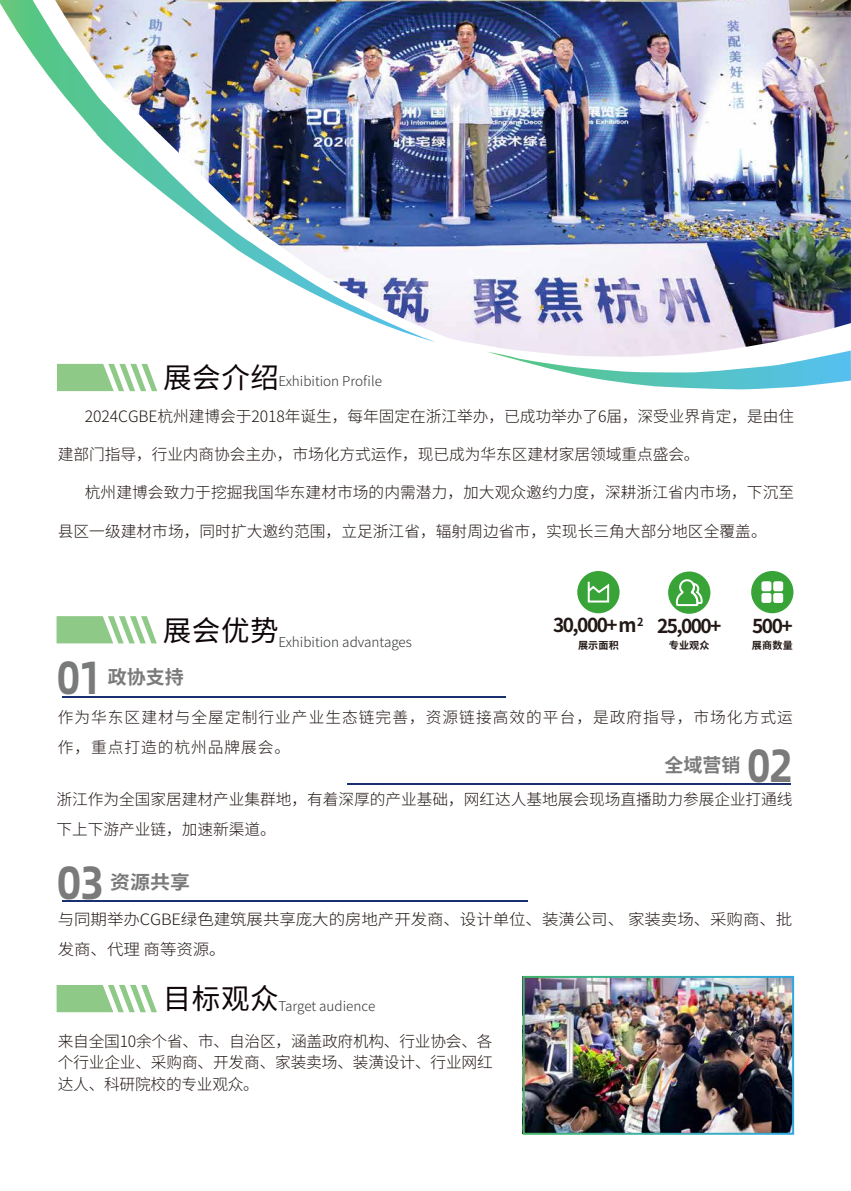
<style>
.page{position:relative;width:851px;height:1191px;background:#fff}
.page>*{position:absolute;margin:0;border:0;box-sizing:border-box;transform-origin:0 0}
.t1{font:46.6px "Alibaba Pu Hui Ti B";color:#797a7a;scale:.86 1}
.t2{font:46.6px "Alibaba Pu Hui Ti B";color:#7a7a7b;scale:.86 1}
.t3{font:46.6px "Alibaba Pu Hui Ti B";color:#7a7a7b;scale:.9 1}
.t4{font:28.6px "Source Han Sans CN";color:#0e0509}
.t5{font:700 19.2px "Source Han Sans CN";letter-spacing:-.08em;color:#221815}
.t6{font:700 19px "Source Han Sans CN";color:#7a7a7b}
.t7{font:700 19px "Source Han Sans CN";color:#7a7a7b;scale:1.05 1}
.t8{font:300 15.8px/21.8px "Source Han Sans CN";letter-spacing:-.005em;color:#221815;text-align:justify}
.t9{font:300 15.8px/30px "Source Han Sans CN";letter-spacing:.065em;color:#221815}
.t10{font:300 15.8px/30px "Source Han Sans CN";letter-spacing:-.005em;color:#221815;scale:1.05 1}
.t11{font:300 13.6px "Source Han Sans CN";color:#333535}
.t12{font:700 10px "Source Han Sans CN";letter-spacing:.02em;color:#221815}
.s1{font-weight:400;font-size:28.6px;color:#0e0509}
</style>
<div class="page">
<svg style="left:506px;top:357px;width:344px;height:32px"></svg>
<svg style="left:0;top:0;width:55px;height:84px"></svg>
<img style="left:55px;top:0;width:795px;height:357px">
<svg style="left:57px;top:616px;width:100px;height:27px"></svg>
<hr style="left:62px;top:696px;width:443px;height:1px;background:#192f70">
<hr style="left:347px;top:783px;width:443px;height:2px;background:#192f70">
<hr style="left:62px;top:900px;width:465px;height:1px;background:#192f70">
<div style="left:577px;top:571px;width:42px;height:42px;background:#38a438;border-radius:50%"></div>
<svg style="left:587px;top:581px;width:23px;height:22px"></svg>
<div style="left:668px;top:571px;width:42px;height:43px;background:#38a438;border-radius:50%"></div>
<svg style="left:674px;top:580px;width:29px;height:28px"></svg>
<div style="left:751px;top:571px;width:42px;height:42px;background:#38a438;border-radius:50%"></div>
<div style="left:761px;top:581px;width:10px;height:10px;background:#fff;border-radius:2px"></div>
<div style="left:773px;top:581px;width:10px;height:10px;background:#fff;border-radius:2px"></div>
<div style="left:761px;top:593px;width:10px;height:10px;background:#fff;border-radius:2px"></div>
<div style="left:773px;top:593px;width:10px;height:10px;background:#fff;border-radius:2px"></div>
<svg style="left:57px;top:364px;width:100px;height:27px"></svg>
<svg style="left:57px;top:985px;width:100px;height:27px"></svg>
<img style="left:525px;top:979px;width:266px;height:152px">
<p class="t11" style="left:163px;top:373px;width:220px"><span class="s1">展会介绍</span>Exhibition Profile</p>
<p class="t8" style="left:85px;top:406px;width:710px">2024CGBE杭州建博会于2018年诞生，每年固定在浙江举办，已成功举办了6届，深受业界肯定，是由住</p>
<p class="t8" style="left:58px;top:444px;width:643px">建部门指导，行业内商协会主办，市场化方式运作，现已成为华东区建材家居领域重点盛会。</p>
<p class="t8" style="left:85px;top:482px;width:710px">杭州建博会致力于挖掘我国华东建材市场的内需潜力，加大观众邀约力度，深耕浙江省内市场，下沉至</p>
<p class="t8" style="left:58px;top:520px;width:710px">县区一级建材市场，同时扩大邀约范围，立足浙江省，辐射周边省市，实现长三角大部分地区全覆盖。</p>
<h2 class="t4" style="left:163px;top:614px;width:117px">展会优势</h2>
<p class="t11" style="left:278px;top:634px;width:135px">Exhibition advantages</p>
<h1 class="t1" style="left:57px;top:641px;width:54px">01</h1>
<p class="t6" style="left:108px;top:666px;width:77px">政协支持</p>
<p class="t5" style="left:553px;top:614px;width:92px">30,000+m <sup>2</sup></p>
<p class="t12" style="left:578px;top:639px;width:42px">展示面积</p>
<p class="t5" style="left:657px;top:615px;width:66px">25,000+</p>
<p class="t12" style="left:668px;top:640px;width:42px">专业观众</p>
<p class="t5" style="left:752px;top:615px;width:42px">500+</p>
<p class="t12" style="left:751px;top:640px;width:42px">展商数量</p>
<p class="t9" style="left:58px;top:702px;width:736px">作为华东区建材与全屋定制行业产业生态链完善，资源链接高效的平台，是政府指导，市场化方式运作，重点打造的杭州品牌展会。</p>
<p class="t6" style="left:664px;top:754px;width:77px">全域营销</p>
<h1 class="t2" style="left:747px;top:728px;width:54px">02</h1>
<p class="t8" style="left:57px;top:784px;width:737px;line-height:30px">浙江作为全国家居建材产业集群地，有着深厚的产业基础，网红达人基地展会现场直播助力参展企业打通线下上下游产业链，加速新渠道。</p>
<h1 class="t3" style="left:57px;top:845px;width:54px">03</h1>
<p class="t7" style="left:110px;top:871px;width:77px">资源共享</p>
<p class="t10" style="left:58px;top:904px;width:701px">与同期举办CGBE绿色建筑展共享庞大的房地产开发商、设计单位、装潢公司、 家装卖场、采购商、批发商、代理 商等资源。</p>
<p class="t11" style="left:163px;top:998px;width:214px"><span class="s1">目标观众</span>Target audience</p>
<p class="t8" style="left:58px;top:1030px;width:436px">来自全国10余个省、市、自治区，涵盖政府机构、行业协会、各个行业企业、采购商、开发商、家装卖场、装潢设计、行业网红达人、科研院校的专业观众。</p>
</div>
